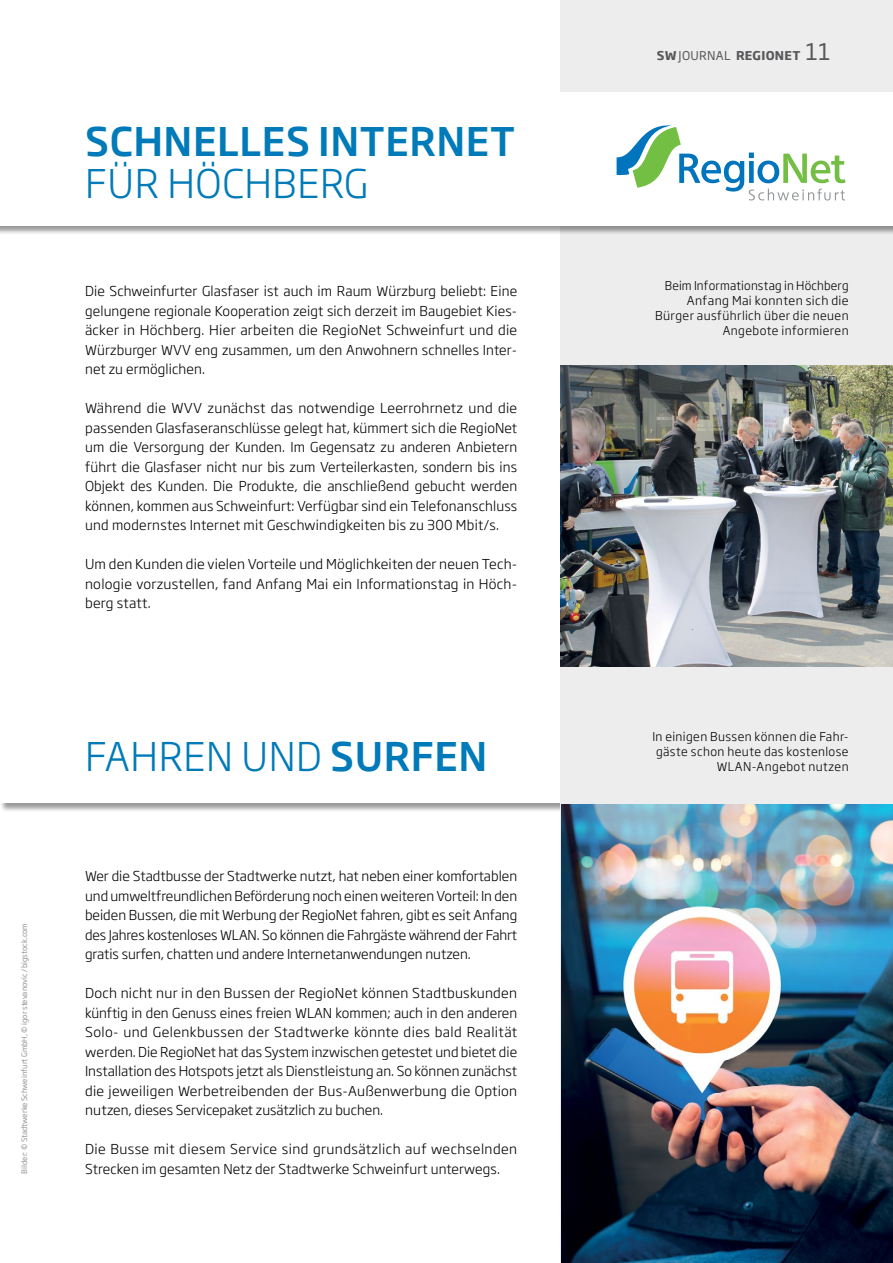
<style>
.page{position:relative;width:893px;height:1263px;background:#fff}
.page>*{position:absolute;margin:0;border:0;box-sizing:border-box;transform-origin:0 0}
.t1{font:500 39px "Soho Gothic Pro";letter-spacing:.015em;color:#007ab8}
.t2{font:300 39px "Soho Gothic Pro";color:#007ab8}
.t3{font:300 13.5px/19.5px "Soho Gothic Pro";letter-spacing:.01em;color:#000;text-align:justify}
.t4{font:300 12px/15px "Soho Gothic Pro";letter-spacing:.03em;color:#000;text-align:right}
.t5{font:700 12px "Soho Gothic Pro";letter-spacing:.025em;color:#58595b}
.t6{font:7.5px "Soho Gothic Pro";color:#939598}
.s1{font-weight:400}
.s2{font-weight:400;font-size:22.5px}
</style>
<div class="page">
<div style="left:0;top:691px;width:570px;height:121px;background:#000;opacity:.4"></div>
<div style="left:0;top:691px;width:561px;height:112px;background:#fff"></div>
<div style="left:561px;top:0;width:332px;height:1263px;background:#ededee"></div>
<img style="left:561px;top:365px;width:332px;height:302px">
<div style="left:0;top:92px;width:893px;height:143px;background:#000;opacity:.4"></div>
<div style="left:0;top:92px;width:893px;height:134px;background:#fff"></div>
<svg style="left:617px;top:125px;width:228px;height:76px"></svg>
<img style="left:561px;top:804px;width:332px;height:459px">
<p class="t6" style="left:19px;top:1174px;width:252px;rotate:-90deg">BILDER: © STADTWERKE SCHWEINFURT GMBH, © IGOR STEVANOVIC /BIGSTOCK.COM</p>
<h1 class="t1" style="left:85px;top:111px;width:423px">SCH NELLES I NTERNET</h1>
<h1 class="t2" style="left:85px;top:153px;width:25px">für</h1>
<h1 class="t2" style="left:167px;top:153px;width:54px">Höchberg</h1>
<p class="t3" style="left:85px;top:280px;width:434px;text-align:left">Die Schweinfurter Glasfaser ist auch im Raum Würzburg beliebt: Eine gelungene regionale Kooperation zeigt sich derzeit im Baugebiet Kies&shy;äcker in Höchberg. Hier arbeiten die RegioNet Schweinfurt und die Würzburger WVV eng zusammen, um den Anwohnern schnelles Inter&shy;net zu ermöglichen.</p>
<p class="t3" style="left:85px;top:397px;width:434px">Während die WVV zunächst das notwendige Leerrohrnetz und die passenden Glasfaseranschlüsse gelegt hat, kümmert sich die RegioNet um die Versorgung der Kunden. Im Gegensatz zu anderen Anbietern führt die Glasfaser nicht nur bis zum Verteilerkasten, sondern bis ins Objekt des Kunden. Die Produkte, die anschließend gebucht werden können, kommen aus Schweinfurt: Verfügbar sind ein Telefonanschluss und modernstes Internet mit Geschwindigkeiten bis zu 300 Mbit/s.</p>
<p class="t3" style="left:85px;top:553px;width:434px">Um den Kunden die vielen Vorteile und Möglichkeiten der neuen Tech&shy;nologie vorzustellen, fand Anfang Mai ein Informationstag in Höch&shy;berg statt.</p>
<h1 class="t2" style="left:85px;top:726px;width:46px">Fahren</h1>
<h1 class="t2" style="left:242px;top:726px;width:27px">und</h1>
<h1 class="t1" style="left:330px;top:726px;width:159px">SURFEN</h1>
<p class="t3" style="left:85px;top:865px;width:434px">Wer die Stadtbusse der Stadtwerke nutzt, hat neben einer komfortablen und umweltfreundlichen Beförderung noch einen weiteren Vorteil: In den beiden Bussen, die mit Werbung der RegioNet fahren, gibt es seit Anfang des Jahres kostenloses WLAN. So können die Fahrgäste während der Fahrt gratis surfen, chatten und andere Internetanwendungen nutzen.</p>
<p class="t3" style="left:85px;top:982px;width:434px">Doch nicht nur in den Bussen der RegioNet können Stadtbuskunden künftig in den Genuss eines freien WLAN kommen; auch in den anderen Solo- und Gelenkbussen der Stadtwerke könnte dies bald Realität werden. Die RegioNet hat das System inzwischen getestet und bietet die Installation des Hotspots jetzt als Dienstleistung an. So können zunächst die jeweiligen Werbetreibenden der Bus-Außenwerbung die Option nutzen, dieses Servicepaket zusätzlich zu buchen.</p>
<p class="t3" style="left:85px;top:1138px;width:434px">Die Busse mit diesem Service sind grundsätzlich auf wechselnden<br>Strecken im gesamten Netz der Stadtwerke Schweinfurt unterwegs.</p>
<p class="t5" style="left:657px;top:46px;width:175px">SW <span class="s1">JOURNAL</span> REGIONET <span class="s2">11</span></p>
<p class="t4" style="left:655px;top:278px;width:195px">Beim Informationstag in Höchberg<br>Anfang Mai konnten sich die<br>Bürger ausführlich über die neuen<br>Angebote informieren</p>
<p class="t4" style="left:652px;top:729px;width:198px">In einigen Bussen können die Fahr&shy;gäste schon heute das kostenlose<br>WLAN-Angebot nutzen</p>
</div>
